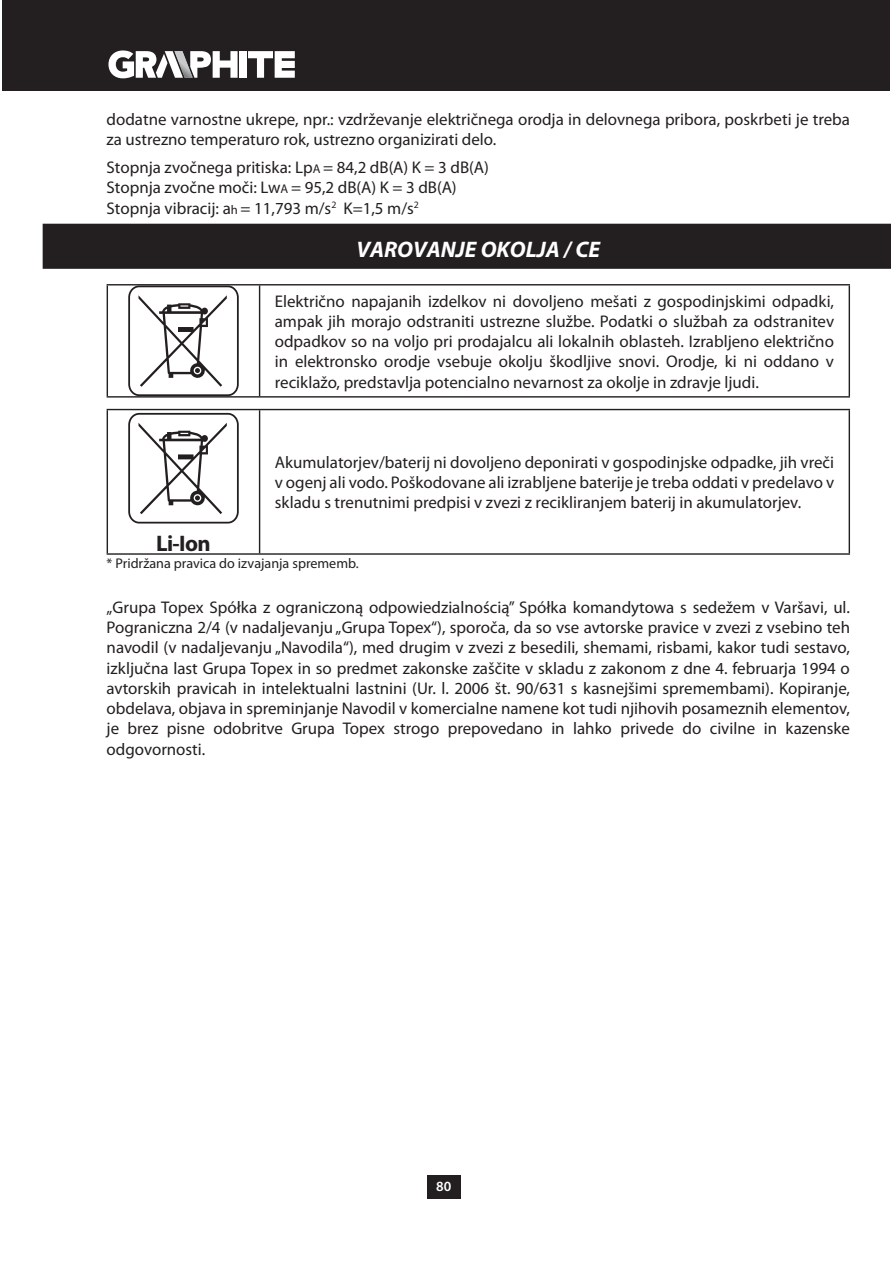
<style>
.page{position:relative;width:893px;height:1263px;background:#fff}
.page>*{position:absolute;margin:0;border:0;box-sizing:border-box;transform-origin:0 0}
.t1{font:italic 700 22.5px "Myriad Pro";color:#fff}
.t2{font:700 22.5px "Myriad Pro";color:#231f20}
.t3{font:16.95px/20.2px "Myriad Pro";color:#231f20;text-align:justify}
.t4{font:14.1px "Myriad Pro";color:#231f20}
.t5{font:600 14.1px "Myriad Pro";color:#fff}
.s1{font-size:12.75px}
</style>
<div class="page">
<div style="left:427px;top:1175px;width:33px;height:23px;background:#231f20"></div>
<div style="left:3px;top:0;width:887px;height:90px;background:#231f20"></div>
<svg style="left:248px;top:51px;width:47px;height:27px"></svg>
<div style="left:239px;top:51px;width:7px;height:27px;background:#fff"></div>
<svg style="left:108px;top:50px;width:130px;height:28px"></svg>
<div style="left:43px;top:224px;width:847px;height:45px;background:#231f20"></div>
<hr style="left:107px;top:284px;width:743px;height:1px;background:#231f20">
<hr style="left:107px;top:396px;width:743px;height:2px;background:#231f20">
<hr style="left:107px;top:285px;width:1px;height:111px;background:#231f20">
<hr style="left:259px;top:285px;width:1px;height:111px;background:#231f20">
<hr style="left:848px;top:285px;width:2px;height:111px;background:#231f20">
<div style="left:128px;top:286px;width:111px;height:110px;border:2px solid #231f20;border-radius:10px"></div>
<svg style="left:138px;top:295px;width:89px;height:92px"></svg>
<hr style="left:107px;top:409px;width:743px;height:1px;background:#231f20">
<hr style="left:107px;top:553px;width:743px;height:2px;background:#231f20">
<hr style="left:107px;top:410px;width:1px;height:143px;background:#231f20">
<hr style="left:259px;top:410px;width:1px;height:143px;background:#231f20">
<hr style="left:848px;top:410px;width:2px;height:143px;background:#231f20">
<div style="left:128px;top:413px;width:111px;height:111px;border:2px solid #231f20;border-radius:10px"></div>
<svg style="left:138px;top:423px;width:89px;height:91px"></svg>
<p class="t3" style="left:107px;top:110px;width:745px">dodatne varnostne ukrepe, npr.: vzdrževanje električnega orodja in delovnega pribora, poskrbeti je treba za ustrezno temperaturo rok, ustrezno organizirati delo.</p>
<p class="t3" style="left:107px;top:158px;width:384px;text-align:left">Stopnja zvočnega pritiska: Lp<span class="s1">A</span> = 84,2 dB(A) K = 3 dB(A)<br>Stopnja zvočne moči: Lw<span class="s1">A</span> = 95,2 dB(A) K = 3 dB(A)<br>Stopnja vibracij: a<span class="s1">h</span> = 11,793 m/s<sup>2</sup> K=1,5 m/s<sup>2</sup></p>
<h1 class="t1" style="left:356px;top:236px;width:245px">VAROVANJE OKOLJA / CE</h1>
<p class="t3" style="left:275px;top:292px;width:561px">Električno napajanih izdelkov ni dovoljeno mešati z gospodinjskimi odpadki, ampak jih morajo odstraniti ustrezne službe. Podatki o službah za odstranitev odpadkov so na voljo pri prodajalcu ali lokalnih oblasteh. Izrabljeno električno in elektronsko orodje vsebuje okolju škodljive snovi. Orodje, ki ni oddano v reciklažo, predstavlja potencialno nevarnost za okolje in zdravje ljudi.</p>
<h1 class="t2" style="left:156px;top:535px;width:56px">Li-Ion</h1>
<p class="t3" style="left:275px;top:453px;width:561px">Akumulatorjev/baterij ni dovoljeno deponirati v gospodinjske odpadke, jih vreči v ogenj ali vodo. Poškodovane ali izrabljene baterije je treba oddati v predelavo v skladu s trenutnimi predpisi v zvezi z recikliranjem baterij in akumulatorjev.</p>
<p class="t4" style="left:107px;top:558px;width:254px">* Pridržana pravica do izvajanja sprememb.</p>
<p class="t3" style="left:107px;top:598px;width:745px">„Grupa Topex Spółka z ograniczoną odpowiedzialnością” Spółka komandytowa s sedežem v Varšavi, ul.<br>Pograniczna 2/4 (v nadaljevanju „Grupa Topex“), sporoča, da so vse avtorske pravice v zvezi z vsebino teh navodil (v nadaljevanju „Navodila“), med drugim v zvezi z besedili, shemami, risbami, kakor tudi sestavo, izključna last Grupa Topex in so predmet zakonske zaščite v skladu z zakonom z dne 4. februarja 1994 o avtorskih pravicah in intelektualni lastnini (Ur. l. 2006 št. 90/631 s kasnejšimi spremembami). Kopiranje, obdelava, objava in spreminjanje Navodil v komercialne namene kot tudi njihovih posameznih elementov, je brez pisne odobritve Grupa Topex strogo prepovedano in lahko privede do civilne in kazenske odgovornosti.</p>
<p class="t5" style="left:436px;top:1178px;width:17px">80</p>
</div>
